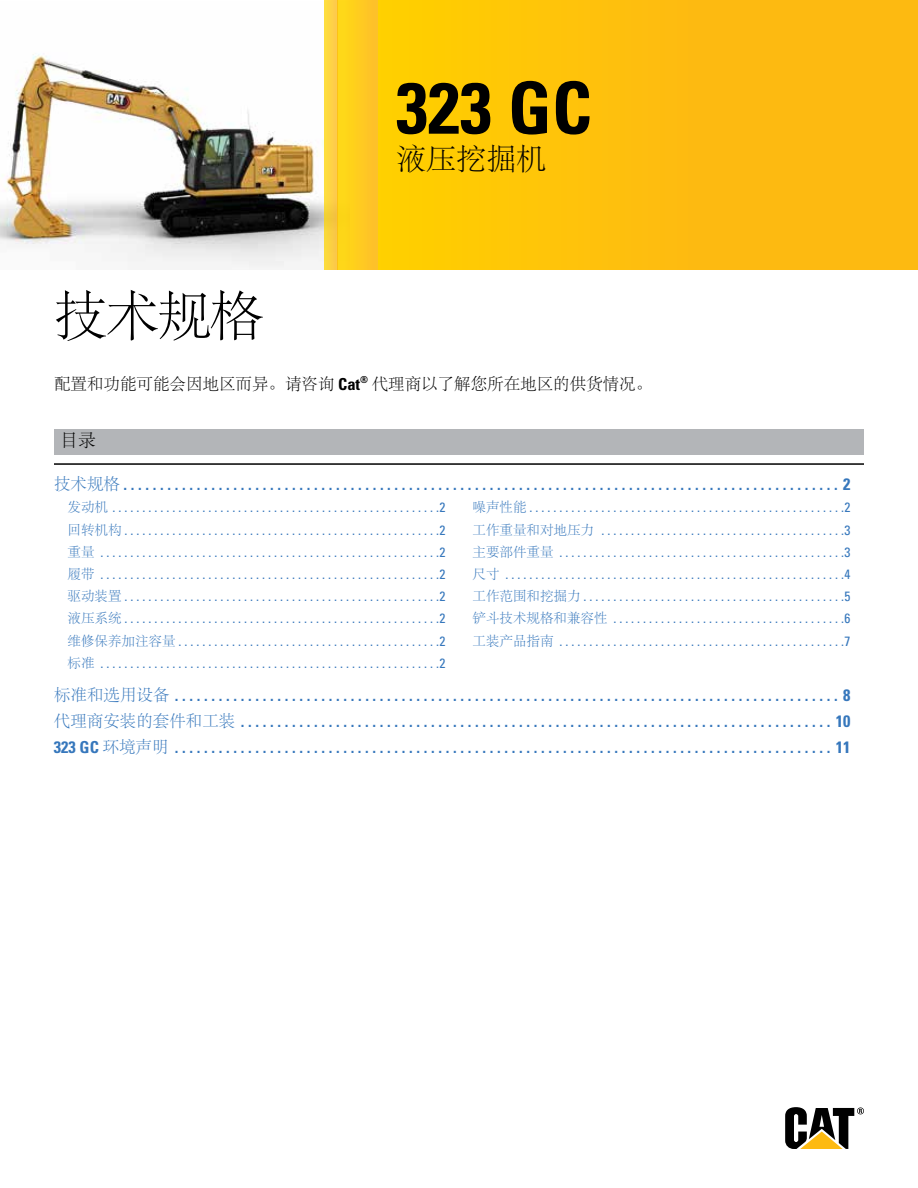
<style>
.page{position:relative;width:918px;height:1188px;background:#fff}
.page>*{position:absolute;margin:0;border:0;box-sizing:border-box;transform-origin:0 0}
.t1{font:700 condensed 72px "Univers LT Std";color:#000}
.t2{font:300 54px "Adobe Song Std";color:#000}
.t3{font:300 30px "Adobe Song Std";color:#000}
.t4{font:300 18px "Adobe Song Std";color:#000}
.t5{font:700 condensed 16.5px/26px "Univers LT Std";color:#3677bc;text-align:justify}
.t6{font:300 16.5px "Adobe Song Std";color:#000}
.t7{font:condensed 13.5px/22.2px "Univers LT Std";color:#3677bc;text-align:justify}
.s1{font-family:"Univers LT Std";font-weight:700;font-stretch:condensed}
.s2{font-family:"Adobe Song Std";font-weight:300;font-stretch:normal}
</style>
<div class="page">
<svg style="left:785px;top:1107px;width:79px;height:42px"></svg>
<img style="left:0;top:54px;width:324px;height:214px">
<div style="left:378px;top:0;width:540px;height:270px;background:linear-gradient(to right,#ffcd02,#fdb516)"></div>
<div style="left:338px;top:0;width:40px;height:270px;background:#fecd1e"></div>
<div style="left:324px;top:0;width:14px;height:270px;background:#fed244"></div>
<div style="left:54px;top:429px;width:810px;height:26px;background:#b3b5b8"></div>
<hr style="left:54px;top:463px;width:810px;height:2px;background:#000">
<h2 class="t2" style="left:54px;top:287px;width:211px">技术规格</h2>
<h1 class="t1" style="left:396px;top:64px;width:197px">323 GC</h1>
<h3 class="t3" style="left:396px;top:143px;width:151px">液压挖掘机</h3>
<p class="t6" style="left:54px;top:375px;width:600px">配置和功能可能会因地区而异。请咨询 <span class="s1">Cat</span><sup>®</sup> 代理商以了解您所在地区的供货情况。</p>
<h3 class="t4" style="left:60px;top:431px;width:37px">目录</h3>
<p class="t5" style="left:54px;top:471px;width:798px"><span class="s2">技术规格</span>..................................................................................................2</p>
<p class="t7" style="left:68px;top:496px;width:379px"><span class="s2">发动机</span>.......................................................2<span class="s2">回转机构</span>.....................................................2<span class="s2">重量</span> . . . . . . . . . . . . . . . . . . . . . . . . . . . . . . . . . . . . . . . . . . . . . . . . . . . . . . . . .2<span class="s2">履带</span> . . . . . . . . . . . . . . . . . . . . . . . . . . . . . . . . . . . . . . . . . . . . . . . . . . . . . . . . .2<span class="s2">驱动装置</span>.....................................................2<span class="s2">液压系统</span>.....................................................2<span class="s2">维修保养加注容量</span>............................................2<span class="s2">标准</span> . . . . . . . . . . . . . . . . . . . . . . . . . . . . . . . . . . . . . . . . . . . . . . . . . . . . . . . . .2</p>
<p class="t7" style="left:472px;top:496px;width:379px"><span class="s2">噪声性能</span>.....................................................2<span class="s2">工作重量和对地压力</span> .........................................3<span class="s2">主要部件重量</span> . . . . . . . . . . . . . . . . . . . . . . . . . . . . . . . . . . . . . . . . . . . . . . . .3<span class="s2">尺寸</span> . . . . . . . . . . . . . . . . . . . . . . . . . . . . . . . . . . . . . . . . . . . . . . . . . . . . . . . . .4<span class="s2">工作范围和挖掘力</span>............................................5<span class="s2">铲斗技术规格和兼容性</span> . . . . . . . . . . . . . . . . . . . . . . . . . . . . . . . . . . . . . . .6<span class="s2">工装产品指南</span> . . . . . . . . . . . . . . . . . . . . . . . . . . . . . . . . . . . . . . . . . . . . . . . .7</p>
<p class="t5" style="left:54px;top:682px;width:798px"><span class="s2">标准和选用设备</span>...........................................................................................8<span class="s2">代理商安装的套件和工装</span>.................................................................................10<br>323 GC <span class="s2">环境声明</span> ..........................................................................................11</p>
</div>
